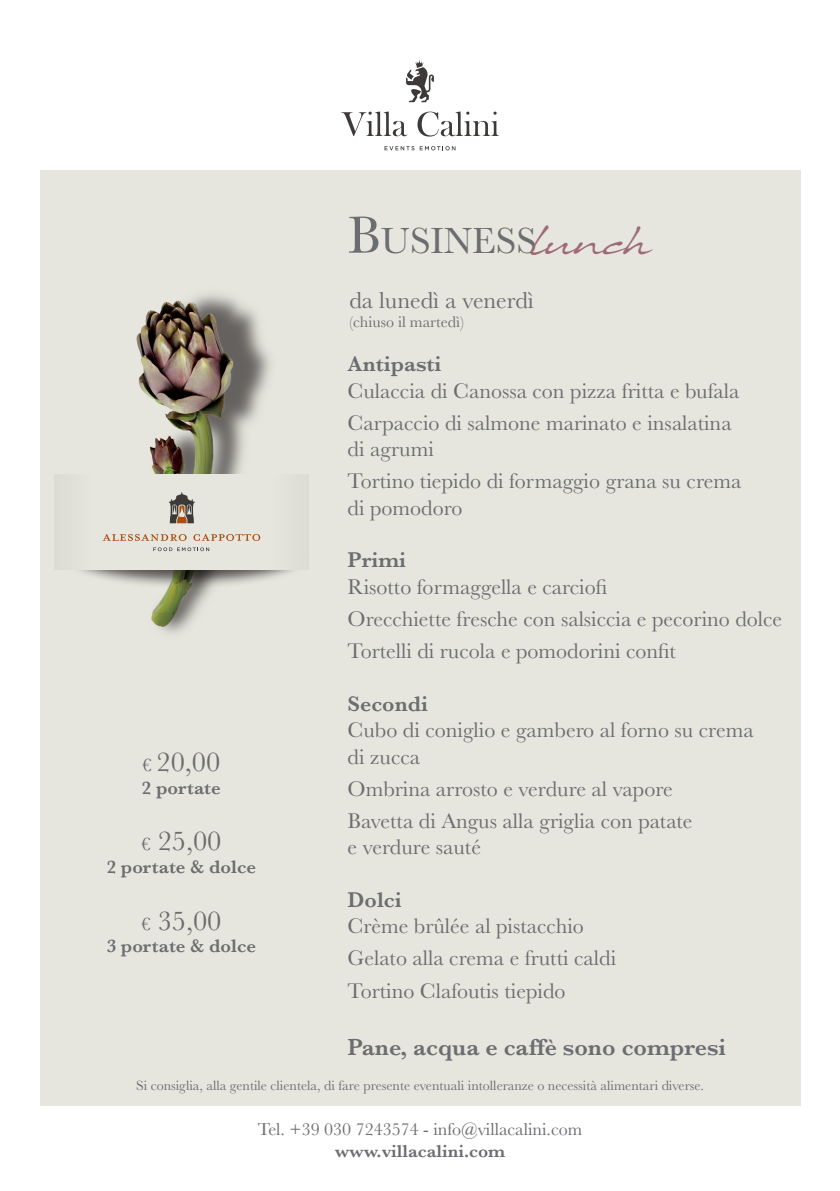
<style>
.page{position:relative;width:840px;height:1191px;background:#fff}
.page>*{position:absolute;margin:0;border:0;box-sizing:border-box;transform-origin:0 0}
.t1{font:37.8px "Baskerville";color:#6c6d70}
.t2{font:28.2px "Baskerville";color:#6c6d70}
.t3{font:600 24px "Baskerville";color:#6c6d70}
.t4{font:24px "Baskerville";color:#6c6d70}
.t5{font:22px/32px "Baskerville";color:#6c6d70}
.t6{font:600 22px "Baskerville";color:#6c6d70}
.t7{font:600 18.8px "Baskerville";color:#6c6d70}
.t8{font:18px "Baskerville";color:#6c6d70}
.t9{font:600 18px "Baskerville";color:#6c6d70}
.t10{font:16px "Baskerville";color:#6c6d70}
.t11{font:14px "Baskerville";color:#6c6d70}
.s1{font-size:18.8px}
.s2{font-size:54px}
.s3{font-family:"Javacom";font-size:42.4px;color:#9f6a77}
</style>
<div class="page">
<div style="left:40px;top:170px;width:759px;height:936px;background:#e7e6de"></div>
<div style="left:62px;top:519px;width:248px;height:70px;background:#231f20;opacity:.75"></div>
<svg style="left:341px;top:111px;width:66px;height:25px"></svg>
<svg style="left:417px;top:111px;width:81px;height:26px"></svg>
<svg style="left:406px;top:60px;width:27px;height:42px"></svg>
<svg style="left:384px;top:146px;width:71px;height:4px"></svg>
<img style="left:136px;top:294px;width:135px;height:180px">
<img style="left:88px;top:569px;width:187px;height:65px">
<div style="left:54px;top:474px;width:254px;height:95px;background:#e7e6de"></div>
<svg style="left:102px;top:534px;width:84px;height:7px"></svg>
<svg style="left:193px;top:534px;width:67px;height:7px"></svg>
<svg style="left:153px;top:547px;width:56px;height:4px"></svg>
<svg style="left:168px;top:492px;width:27px;height:31px"></svg>
<p class="t2" style="left:142px;top:744px;width:79px"><span class="s1">€</span> 20,00</p>
<p class="t7" style="left:142px;top:774px;width:80px">2 portate</p>
<p class="t2" style="left:141px;top:823px;width:81px"><span class="s1">€</span> 25,00</p>
<p class="t7" style="left:107px;top:853px;width:151px">2 portate &amp; dolce</p>
<p class="t2" style="left:141px;top:902px;width:81px"><span class="s1">€</span> 35,00</p>
<p class="t7" style="left:107px;top:933px;width:151px">3 portate &amp; dolce</p>
<h1 class="t1" style="left:347px;top:216px;width:306px"><span class="s2">B</span>USINESS<span class="s3">lunch</span></h1>
<p class="t4" style="left:349px;top:284px;width:186px">da lunedì a venerdì</p>
<p class="t10" style="left:349px;top:311px;width:116px">(chiuso il martedì)</p>
<p class="t6" style="left:347px;top:348px;width:95px">Antipasti</p>
<p class="t5" style="left:347px;top:375px;width:393px">Culaccia di Canossa con pizza fritta e bufala<br>Carpaccio di salmone marinato e insalatina</p>
<p class="t5" style="left:347px;top:433px;width:395px">di agrumi<br>Tortino tiepido di formaggio grana su crema</p>
<p class="t5" style="left:347px;top:492px;width:116px">di pomodoro</p>
<p class="t6" style="left:347px;top:545px;width:60px">Primi</p>
<p class="t5" style="left:347px;top:571px;width:436px">Risotto formaggella e carciofi<br>Orecchiette fresche con salsiccia e pecorino dolce<br>Tortelli di rucola e pomodorini confit</p>
<p class="t6" style="left:347px;top:688px;width:82px">Secondi</p>
<p class="t5" style="left:347px;top:717px;width:407px;line-height:26.4px">Cubo di coniglio e gambero al forno su crema di zucca</p>
<p class="t5" style="left:347px;top:773px;width:346px">Ombrina arrosto e verdure al vapore<br>Bavetta di Angus alla griglia con patate</p>
<p class="t5" style="left:347px;top:831px;width:135px">e verdure sauté</p>
<p class="t6" style="left:347px;top:884px;width:55px">Dolci</p>
<p class="t5" style="left:347px;top:910px;width:270px">Crème brûlée al pistacchio<br>Gelato alla crema e frutti caldi<br>Tortino Clafoutis tiepido</p>
<p class="t3" style="left:347px;top:1030px;width:380px">Pane, acqua e caffè sono compresi</p>
<p class="t11" style="left:136px;top:1076px;width:569px">Si consiglia, alla gentile clientela, di fare presente eventuali intolleranze o necessità alimentari diverse.</p>
<p class="t8" style="left:257px;top:1118px;width:326px">Tel. +39 030 7243574 - info@villacalini.com</p>
<p class="t9" style="left:334px;top:1138px;width:172px">www.villacalini.com</p>
</div>
